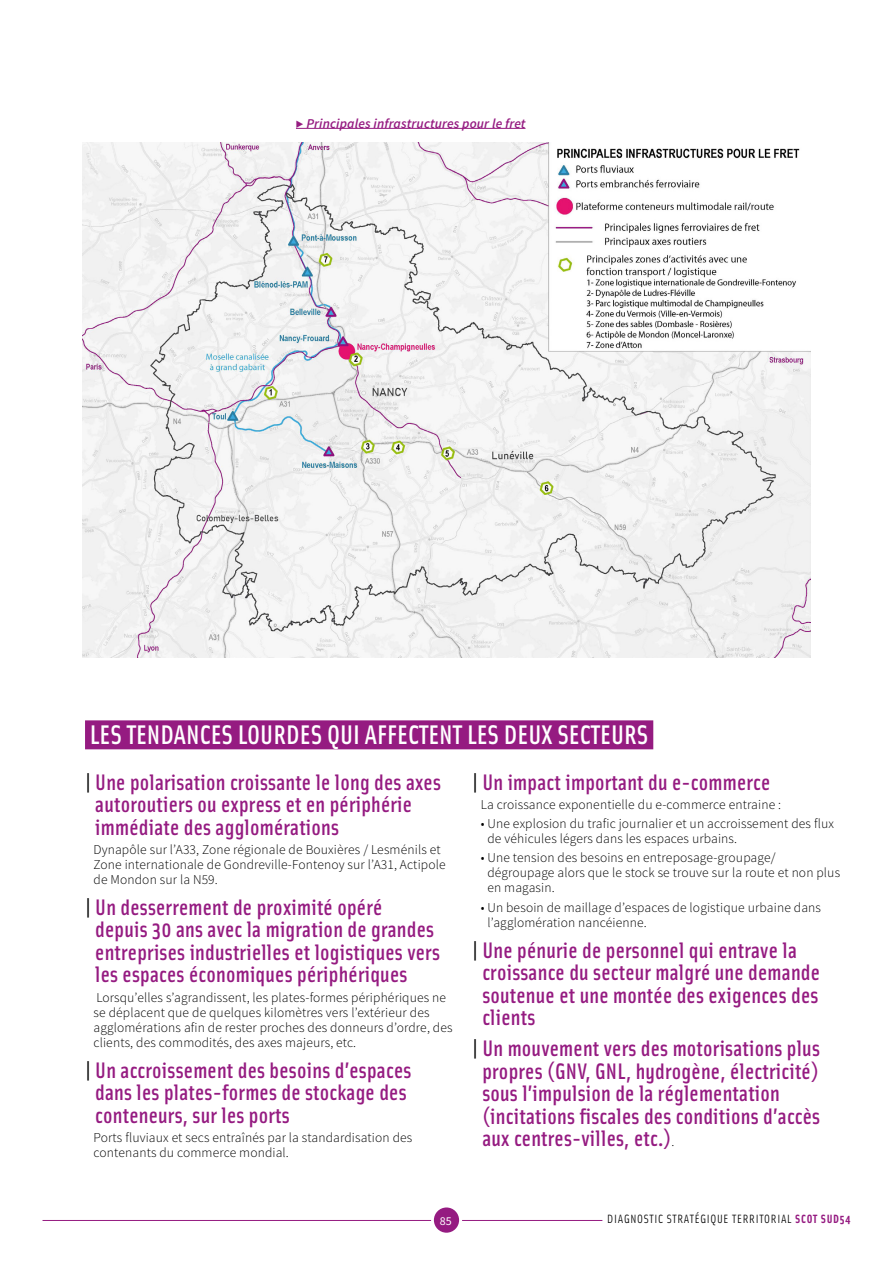
<style>
.page{position:relative;width:893px;height:1263px;background:#fff}
.page>*{position:absolute;margin:0;border:0;box-sizing:border-box;transform-origin:0 0}
.t1{font:500 27px "Solex";color:#fff}
.t2{font:500 22.5px/22.5px "Solex";letter-spacing:.01em;color:#951b81}
.t3{font:300 13.5px/15px "Source Sans Pro";letter-spacing:.01em;color:#000}
.t4{font:italic 600 13.5px "Source Sans Pro";letter-spacing:.01em;color:#951b81}
.t5{font:12px "Solex";letter-spacing:.06em;color:#000}
.t6{font:12px "Source Sans Pro";color:#fff}
.s1{color:#000}
.s2{font-family:"Source Sans Pro";font-weight:300;font-size:13.5px;color:#000}
.s3{font-weight:700;color:#951b81}
</style>
<div class="page">
<hr style="left:462px;top:1220px;width:140px;height:1px;background:#951b81">
<hr style="left:43px;top:1220px;width:388px;height:1px;background:#951b81">
<div style="left:434px;top:1207px;width:25px;height:26px;background:#951b81;border-radius:50%"></div>
<img style="left:82px;top:142px;width:729px;height:515px">
<hr style="left:296px;top:128px;width:229px;height:1px;background:#951b81">
<div style="left:85px;top:720px;width:568px;height:29px;background:#951b81"></div>
<p class="t4" style="left:296px;top:115px;width:231px">▶ Principales infrastructures pour le fret</p>
<h1 class="t1" style="left:90px;top:717px;width:560px">LES TENDANCES LOURDES QUI AFFECTENT LES DEUX SECTEURS</h1>
<h2 class="t2" style="left:95px;top:770px;width:347px;text-indent:-10px"><span class="s1">|</span> Une polarisation croissante le long des axes autoroutiers ou express et en périphérie immédiate des agglomérations</h2>
<p class="t3" style="left:94px;top:842px;width:354px">Dynapôle sur l’A33, Zone régionale de Bouxières / Lesménils et<br>Zone internationale de Gondreville-Fontenoy sur l’A31, Actipole de Mondon sur la N59.</p>
<h2 class="t2" style="left:95px;top:895px;width:346px;text-indent:-10px"><span class="s1">|</span> Un desserrement de proximité opéré depuis 30 ans avec la migration de grandes entreprises industrielles et logistiques vers les espaces économiques périphériques</h2>
<p class="t3" style="left:94px;top:990px;width:361px">Lorsqu’elles s’agrandissent, les plates-formes périphériques ne se déplacent que de quelques kilomètres vers l’extérieur des agglomérations afin de rester proches des donneurs d’ordre, des clients, des commodités, des axes majeurs, etc.</p>
<h2 class="t2" style="left:95px;top:1058px;width:318px;text-indent:-10px"><span class="s1">|</span> Un accroissement des besoins d’espaces dans les plates-formes de stockage des conteneurs, sur les ports</h2>
<p class="t3" style="left:94px;top:1130px;width:320px">Ports fluviaux et secs entraînés par la standardisation des contenants du commerce mondial.</p>
<h2 class="t2" style="left:472px;top:770px;width:300px"><span class="s1">|</span> Un impact important du e-commerce</h2>
<p class="t3" style="left:481px;top:797px;width:302px">La croissance exponentielle du e-commerce entraine :</p>
<p class="t3" style="left:487px;top:816px;width:348px;text-indent:-7px">• Une explosion du trafic journalier et un accroissement des flux de véhicules légers dans les espaces urbains.</p>
<p class="t3" style="left:487px;top:850px;width:354px;text-indent:-7px">• Une tension des besoins en entreposage-groupage/ dégroupage alors que le stock se trouve sur la route et non plus en magasin.</p>
<p class="t3" style="left:487px;top:900px;width:335px;text-indent:-7px">• Un besoin de maillage d’espaces de logistique urbaine dans l’agglomération nancéienne.</p>
<h2 class="t2" style="left:482px;top:938px;width:339px;text-indent:-10px"><span class="s1">|</span> Une pénurie de personnel qui entrave la croissance du secteur malgré une demande soutenue et une montée des exigences des clients</h2>
<h2 class="t2" style="left:482px;top:1036px;width:339px;text-indent:-10px"><span class="s1">|</span> Un mouvement vers des motorisations plus propres (GNV, GNL, hydrogène, électricité) sous l’impulsion de la réglementation (incitations fiscales des conditions d’accès aux centres-villes, etc.)<span class="s2">.</span></h2>
<p class="t6" style="left:440px;top:1213px;width:13px">85</p>
<p class="t5" style="left:607px;top:1211px;width:245px">DIAGNOSTIC STRATÉGIQUE TERRITORIAL <span class="s3">SCOT SUD54</span></p>
</div>
